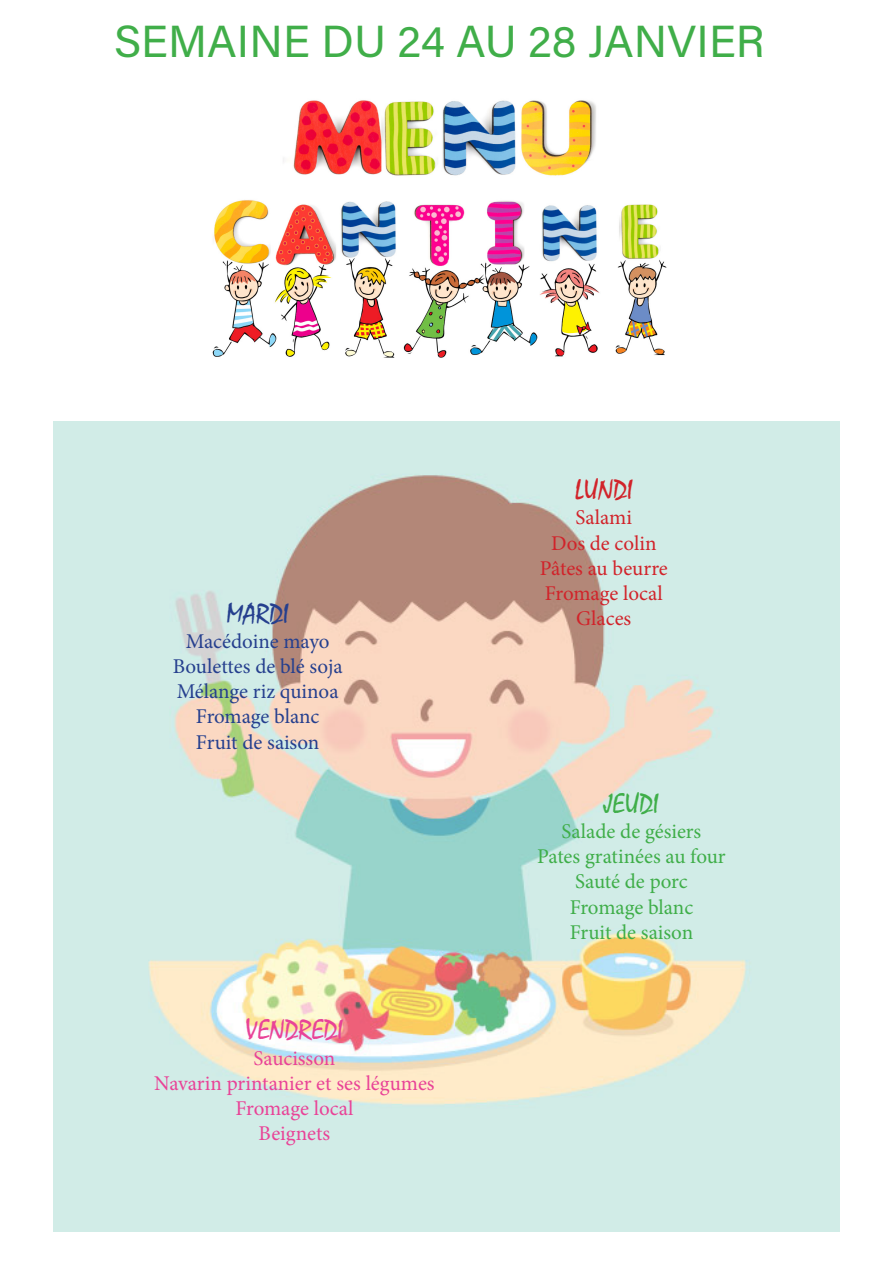
<style>
.page{position:relative;width:893px;height:1263px;background:#fff}
.page>*{position:absolute;margin:0;border:0;box-sizing:border-box;transform-origin:0 0}
.t1{font:45px "Acumin Variable Concept";color:#40ae49}
.t2{font:28.5px "Mistral";color:#e94297}
.t3{font:28.5px "Mistral";color:#d1232a}
.t4{font:28.5px "Mistral";color:#3fae49}
.t5{font:28.5px "Mistral";color:#253f8e}
.t6{font:21px "Minion Pro";letter-spacing:-.005em;color:#253f8e}
.t7{font:21px "Minion Pro";letter-spacing:-.005em;color:#3fae49}
.t8{font:21px "Minion Pro";color:#e94297}
.t9{font:21px "Minion Pro";color:#d1232a}
</style>
<div class="page">
<img style="left:54px;top:421px;width:785px;height:810px">
<img style="left:212px;top:100px;width:455px;height:258px">
<p class="t1" style="left:114px;top:11px;width:652px">SEMAINE DU 24 AU 28 JANVIER</p>
<p class="t5" style="left:226px;top:596px;width:64px">MARDI</p>
<p class="t6" style="left:186px;top:627px;width:145px">Macédoine mayo</p>
<p class="t6" style="left:173px;top:652px;width:171px">Boulettes de blé soja</p>
<p class="t6" style="left:177px;top:677px;width:163px">Mélange riz quinoa</p>
<p class="t6" style="left:196px;top:703px;width:125px">Fromage blanc</p>
<p class="t6" style="left:196px;top:728px;width:125px">Fruit de saison</p>
<p class="t2" style="left:246px;top:1013px;width:99px">VENDREDI</p>
<p class="t8" style="left:254px;top:1044px;width:83px">Saucisson</p>
<p class="t8" style="left:154px;top:1069px;width:282px">Navarin printanier et ses légumes</p>
<p class="t8" style="left:235px;top:1094px;width:120px">Fromage local</p>
<p class="t8" style="left:259px;top:1119px;width:73px">Beignets</p>
<p class="t3" style="left:575px;top:473px;width:59px">LUNDI</p>
<p class="t9" style="left:576px;top:504px;width:58px">Salami</p>
<p class="t9" style="left:551px;top:529px;width:107px">Dos de colin</p>
<p class="t9" style="left:540px;top:554px;width:129px">Pâtes au beurre</p>
<p class="t9" style="left:545px;top:579px;width:120px">Fromage local</p>
<p class="t9" style="left:576px;top:604px;width:57px">Glaces</p>
<p class="t4" style="left:604px;top:787px;width:56px">JEUDI</p>
<p class="t7" style="left:562px;top:817px;width:141px">Salade de gésiers</p>
<p class="t7" style="left:537px;top:842px;width:190px">Pates gratinées au four</p>
<p class="t7" style="left:575px;top:868px;width:114px">Sauté de porc</p>
<p class="t7" style="left:570px;top:893px;width:125px">Fromage blanc</p>
<p class="t7" style="left:570px;top:918px;width:125px">Fruit de saison</p>
</div>
